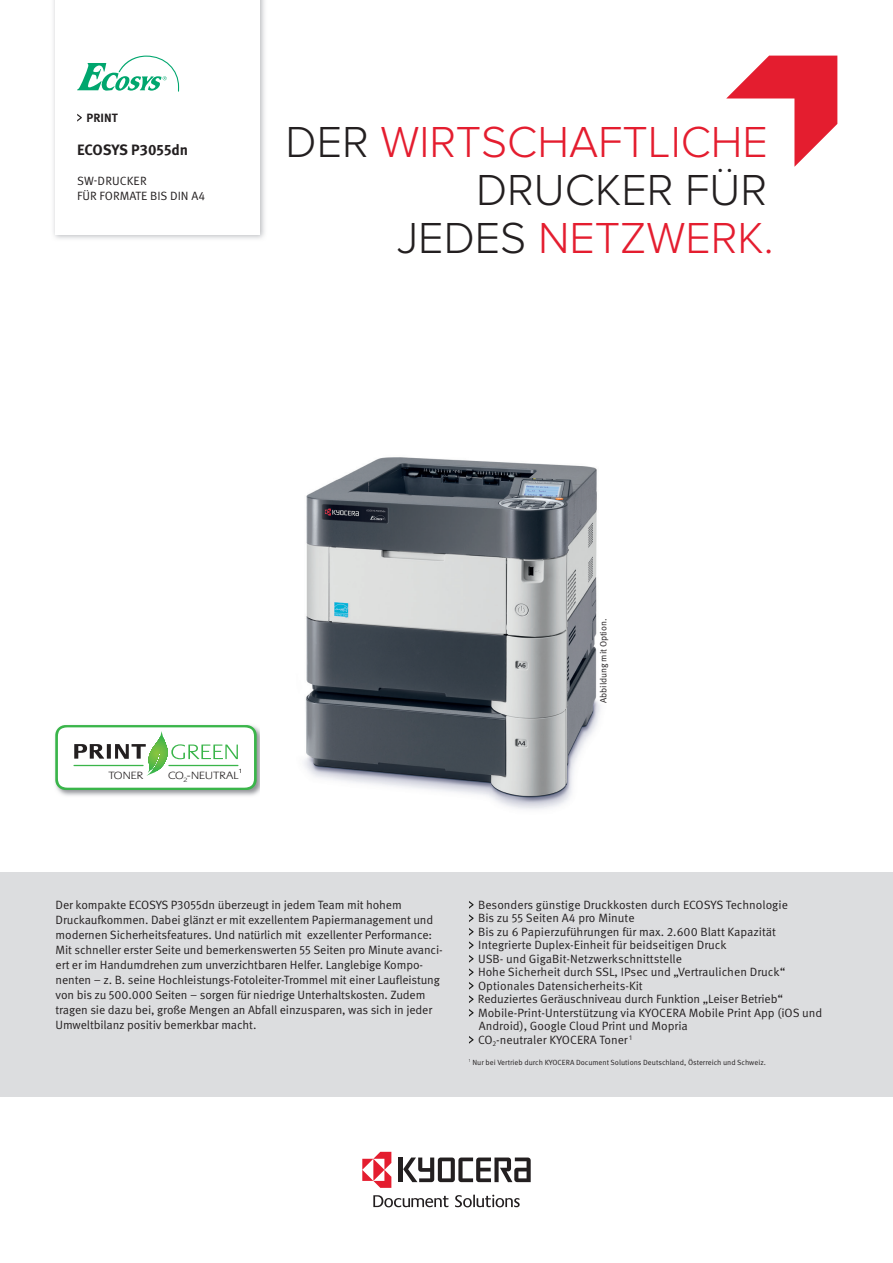
<style>
.page{position:relative;width:893px;height:1263px;background:#fff}
.page>*{position:absolute;margin:0;border:0;box-sizing:border-box;transform-origin:0 0}
.t1{font:300 45px/48px "Proxima Nova";color:#e41d2f;text-align:right}
.t2{font:700 15px "Meta Pro";color:#231f20}
.t3{font:12px/13.5px "Meta Pro Norm";letter-spacing:-.01em;color:#231f20}
.t4{font:700 12px "Meta Pro";color:#231f20}
.t5{font:300 10.95px "Praxis EF";color:#231f20;scale:1.2 1}
.t6{font:9px "Meta Pro Norm";letter-spacing:-.01em;color:#231f20}
.t7{font:7.5px "Meta Pro Norm";color:#231f20}
.t8{font:6.3px "Meta Pro";color:#231f20;scale:1.2 1}
.s1{color:#231f20}
</style>
<div class="page">
<img style="left:57px;top:727px;width:203px;height:69px">
<svg style="left:55px;top:725px;width:202px;height:65px"></svg>
<hr style="left:73px;top:765px;width:71px;height:1px;background:#3ab54a">
<hr style="left:168px;top:765px;width:70px;height:1px;background:#3ab54a">
<hr style="left:399px;top:1157px;width:4px;height:25px;background:#231f20">
<svg style="left:403px;top:1157px;width:128px;height:25px"></svg>
<svg style="left:455px;top:1195px;width:65px;height:12px"></svg>
<svg style="left:373px;top:1195px;width:75px;height:12px"></svg>
<svg style="left:362px;top:1152px;width:29px;height:36px"></svg>
<img style="left:53px;top:0;width:212px;height:239px">
<div style="left:56px;top:0;width:204px;height:235px;background:#fff"></div>
<svg style="left:77px;top:56px;width:102px;height:36px"></svg>
<svg style="left:726px;top:56px;width:111px;height:111px"></svg>
<div style="left:0;top:873px;width:893px;height:224px;background:#dcdddf"></div>
<svg style="left:469px;top:901px;width:5px;height:21px"></svg>
<svg style="left:469px;top:928px;width:5px;height:21px"></svg>
<svg style="left:469px;top:955px;width:5px;height:21px"></svg>
<svg style="left:469px;top:982px;width:5px;height:21px"></svg>
<svg style="left:469px;top:1009px;width:5px;height:8px"></svg>
<svg style="left:469px;top:1036px;width:5px;height:8px"></svg>
<svg style="left:77px;top:114px;width:5px;height:8px"></svg>
<img style="left:304px;top:457px;width:297px;height:352px">
<p class="t4" style="left:87px;top:108px;width:33px">PRINT</p>
<p class="t2" style="left:77px;top:138px;width:112px">ECOSYS P3055dn</p>
<p class="t3" style="left:77px;top:172px;width:130px;line-height:15px">SW-DRUCKER<br>FÜR FORMATE BIS DIN A4</p>
<h1 class="t1" style="left:286px;top:119px;width:490px"><span class="s1">DER</span> WIRTSCHAFTLICHE<br><span class="s1">DRUCKER FÜR<br>JEDES</span> NETZWERK.</h1>
<p class="t5" style="left:108px;top:770px;width:31px">TONER</p>
<p class="t8" style="left:239px;top:767px;width:4px">1</p>
<p class="t5" style="left:168px;top:770px;width:60px">CO<sub>2</sub>-NEUTRAL</p>
<p class="t6" style="left:597px;top:703px;width:85px;rotate:-90deg">Abbildung mit Option.</p>
<p class="t3" style="left:56px;top:896px;width:389px;line-height:15px">Der kompakte ECOSYS P3055dn überzeugt in jedem Team mit hohem Druckaufkommen. Dabei glänzt er mit exzellentem Papiermanagement und modernen Sicherheitsfeatures. Und natürlich mit exzellenter Performance:<br>Mit schneller erster Seite und bemerkenswerten 55 Seiten pro Minute avanci&shy;ert er im Handumdrehen zum unverzichtbaren Helfer. Langlebige Kompo&shy;nenten – z. B. seine Hochleistungs-Fotoleiter-Trommel mit einer Laufleistung von bis zu 500.000 Seiten – sorgen für niedrige Unterhaltskosten. Zudem tragen sie dazu bei, große Mengen an Abfall einzusparen, was sich in jeder Umweltbilanz positiv bemerkbar macht.</p>
<p class="t3" style="left:478px;top:897px;width:346px">Besonders günstige Druckkosten durch ECOSYS Technologie<br>Bis zu 55 Seiten A4 pro Minute<br>Bis zu 6 Papierzuführungen für max. 2.600 Blatt Kapazität Integrierte Duplex-Einheit für beidseitigen Druck<br>USB- und GigaBit-Netzwerkschnittstelle<br>Hohe Sicherheit durch SSL, IPsec und „Vertraulichen Druck“ Optionales Datensicherheits-Kit<br>Reduziertes Geräuschniveau durch Funktion „Leiser Betrieb“ Mobile-Print-Unterstützung via KYOCERA Mobile Print App (iOS und Android), Google Cloud Print und Mopria<br>CO<sub>2</sub>-neutraler KYOCERA Toner <sup>1</sup></p>
<p class="t7" style="left:469px;top:1056px;width:298px"><sup>1</sup> Nur bei Vertrieb durch KYOCERA Document Solutions Deutschland, Österreich und Schweiz.</p>
</div>
